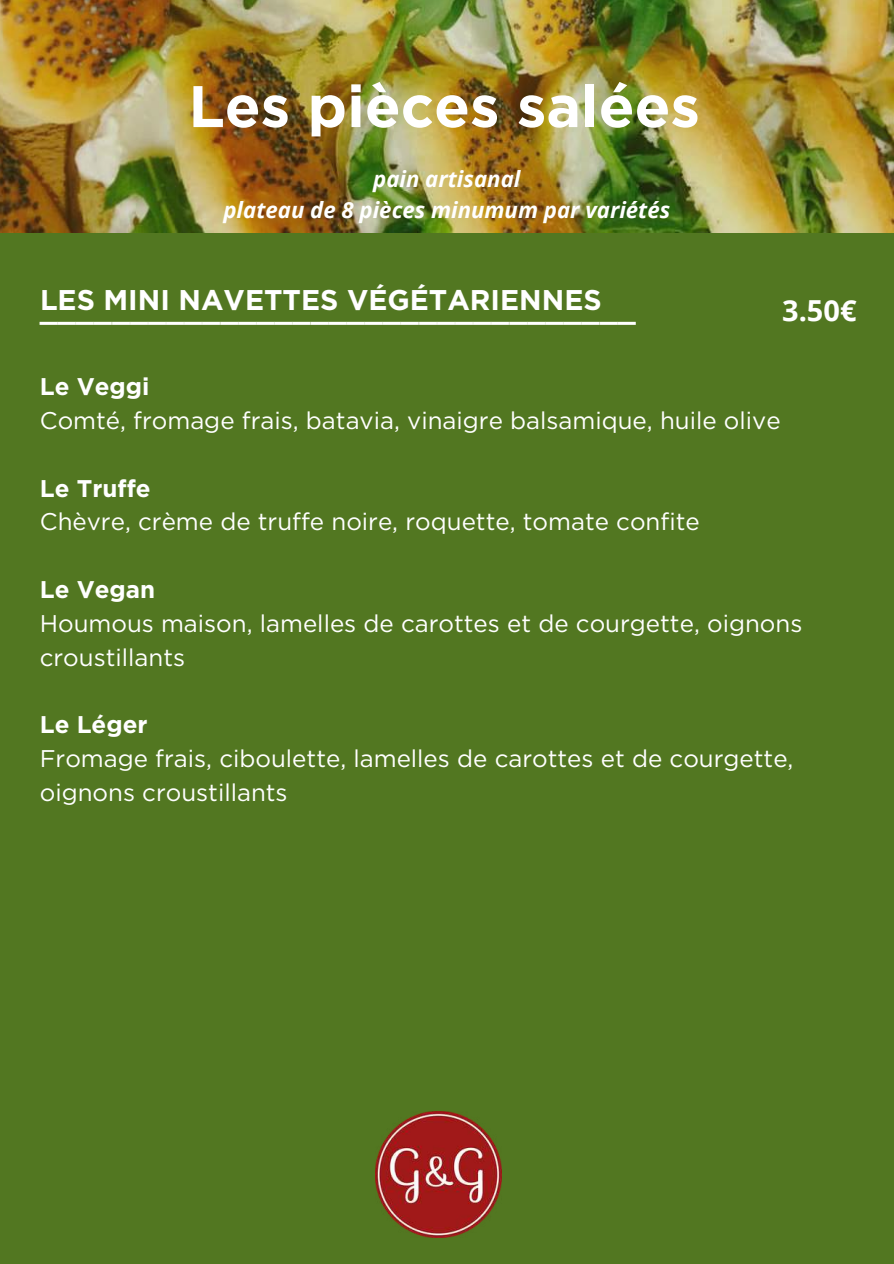
<style>
.page{position:relative;width:894px;height:1264px;background:#fff}
.page>*{position:absolute;margin:0;border:0;box-sizing:border-box;transform-origin:0 0}
.t1{font:700 58.5px "Gotham";color:#fff}
.t2{font:700 43.95px "Open Sans";color:#fff}
.t3{font:700 28.95px "Open Sans";color:#fff}
.t4{font:24.15px/33.8px "Gotham";color:#fff}
.t5{font:700 24.15px "Gotham";color:#fff}
.t6{font:italic 700 22.2px/30.3px "Open Sans";color:#fff;text-align:center}
</style>
<div class="page">
<div style="left:0;top:0;width:893px;height:1263px;background:#527721"></div>
<img style="left:0;top:0;width:893px;height:232px">
<img style="left:375px;top:1111px;width:126px;height:126px">
<h1 class="t1" style="left:188px;top:71px;width:512px">Les pièces salées</h1>
<p class="t6" style="left:223px;top:164px;width:448px">pain artisanal<br>plateau de 8 pièces minumum par variétés</p>
<h2 class="t2" style="left:40px;top:271px;width:597px">_<sup>L</sup> <sup>E</sup>_ _<sup>S</sup> _<sup>M</sup>_ <sup>I</sup>_<sup>N</sup>_<sup>I</sup> _<sup>N</sup>_ <sup>A</sup>_ _<sup>V</sup>_<sup>E</sup>_<sup>T</sup>_<sup>T</sup>_<sup>E</sup>_<sup>S</sup>_ _<sup>V</sup> _<sup>É</sup>_<sup>G</sup>_<sup>É</sup>_<sup>T</sup>_<sup>A</sup>_ <sup>R</sup>_ <sup>I</sup>_<sup>E</sup>_<sup>N</sup>_ <sup>N</sup>_ _<sup>E</sup> _<sup>S</sup> _ _</h2>
<p class="t3" style="left:782px;top:290px;width:76px">3.50€</p>
<p class="t5" style="left:40px;top:372px;width:111px">Le Veggi</p>
<p class="t4" style="left:40px;top:403px;width:742px">Comté, fromage frais, batavia, vinaigre balsamique, huile olive</p>
<p class="t5" style="left:40px;top:473px;width:112px">Le Truffe</p>
<p class="t4" style="left:40px;top:505px;width:661px">Chèvre, crème de truffe noire, roquette, tomate confite</p>
<p class="t5" style="left:40px;top:574px;width:117px">Le Vegan</p>
<p class="t4" style="left:40px;top:606px;width:763px">Houmous maison, lamelles de carottes et de courgette, oignons croustillants</p>
<p class="t5" style="left:40px;top:709px;width:109px">Le Léger</p>
<p class="t4" style="left:40px;top:741px;width:755px">Fromage frais, ciboulette, lamelles de carottes et de courgette, oignons croustillants</p>
</div>
